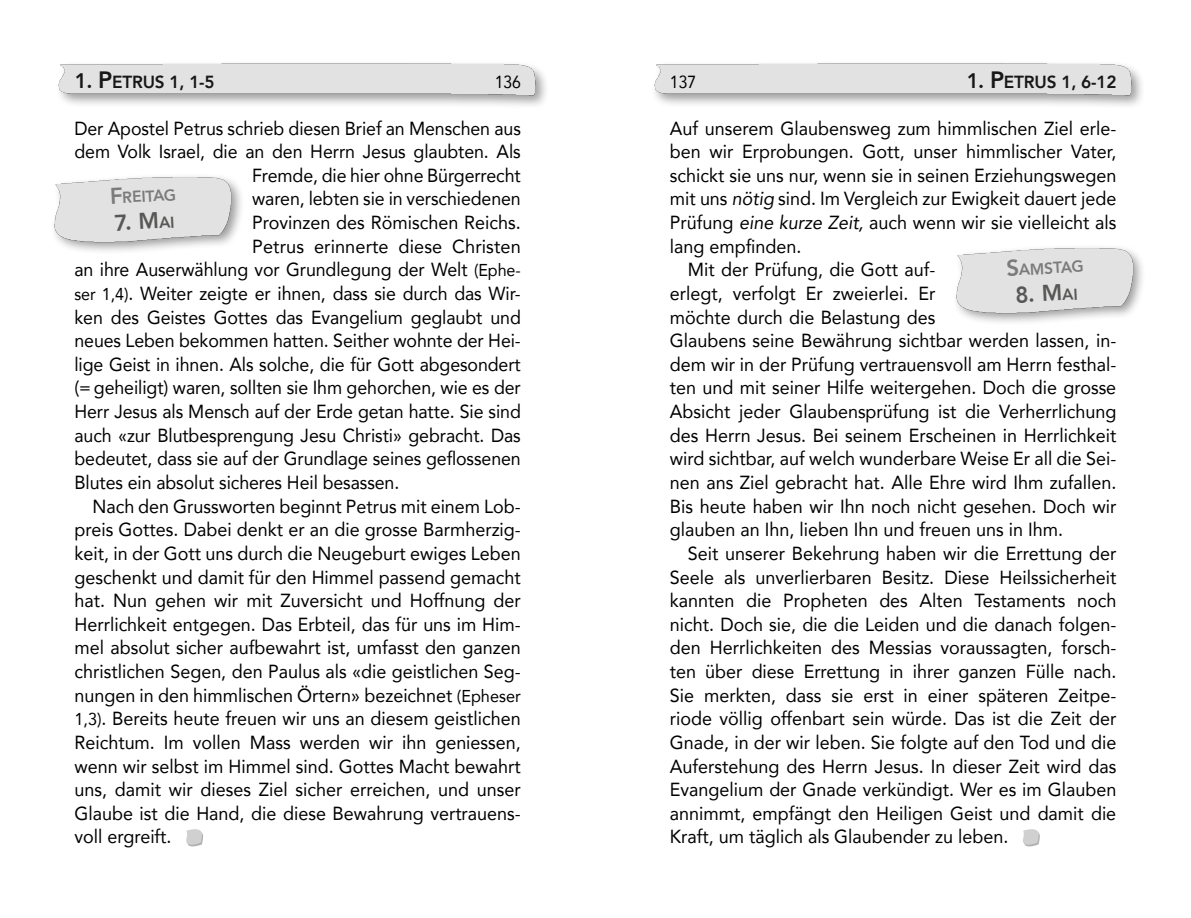
<style>
.page{position:relative;width:1191px;height:918px;background:#fff}
.page>*{position:absolute;margin:0;border:0;box-sizing:border-box;transform-origin:0 0}
.t1{font:87.5px "Textile";color:#d0d0d0}
.t2{font:800 22.75px "Avenir";color:#575756}
.t3{font:18.9px/23.6px "Avenir";color:#000;text-align:justify;scale:.95 1}
.t4{font:18.9px "Avenir";color:#000;scale:.94 1}
.t5{font:18.9px "Avenir";color:#000;scale:.96 1}
.t6{font:800 17.5px "Avenir";letter-spacing:-.01em;color:#000}
.t7{font:17.5px "Avenir";color:#000;scale:.9 1}
.t8{font:800 15.92px "Avenir";color:#7c7b7b}
.s1{font-size:21px}
.s2{font-size:23.62px}
.s3{font-style:italic}
.s4{font-size:17.15px}
.s5{font-size:22.75px}
.s6{font-size:15.92px}
</style>
<div class="page">
<div style="left:55px;top:60px;width:495px;height:50px;background:#000;opacity:.4"></div>
<img style="left:55px;top:61px;width:491px;height:38px">
<div style="left:651px;top:60px;width:494px;height:50px;background:#000;opacity:.4"></div>
<img style="left:651px;top:61px;width:490px;height:38px">
<div style="left:952px;top:244px;width:194px;height:82px;background:#000;opacity:.4"></div>
<img style="left:955px;top:244px;width:179px;height:71px">
<div style="left:51px;top:173px;width:193px;height:82px;background:#000;opacity:.4"></div>
<img style="left:53px;top:173px;width:179px;height:71px">
<p class="t6" style="left:74px;top:69px;width:142px"><span class="s1">1.</span> <span class="s2">P</span>ETRUS 1, 1-5</p>
<p class="t6" style="left:966px;top:69px;width:152px"><span class="s1">1.</span> <span class="s2">P</span>ETRUS 1, 6-12</p>
<p class="t3" style="left:670px;top:116px;width:471px">Auf unserem Glaubensweg zum himmlischen Ziel erle&shy;ben wir Erprobungen. Gott, unser himmlischer Vater, schickt sie uns nur, wenn sie in seinen Erziehungswegen mit uns <span class="s3">nötig</span> sind. Im Vergleich zur Ewigkeit dauert jede Prüfung <span class="s3">eine kurze Zeit,</span> auch wenn wir sie vielleicht als lang empfinden.</p>
<p class="t3" style="left:670px;top:257px;width:471px;text-align:left;text-indent:18px">Mit der Prüfung, die Gott auf-<br>erlegt, verfolgt Er zweierlei. Er<br>möchte durch die Belastung des<br>Glaubens seine Bewährung sichtbar werden lassen, in&shy;dem wir in der Prüfung vertrauensvoll am Herrn festhal&shy;ten und mit seiner Hilfe weitergehen. Doch die grosse Absicht jeder Glaubensprüfung ist die Verherrlichung des Herrn Jesus. Bei seinem Erscheinen in Herrlichkeit wird sichtbar, auf welch wunderbare Weise Er all die Sei&shy;nen ans Ziel gebracht hat. Alle Ehre wird Ihm zufallen.<br>Bis heute haben wir Ihn noch nicht gesehen. Doch wir glauben an Ihn, lieben Ihn und freuen uns in Ihm.</p>
<p class="t3" style="left:670px;top:541px;width:471px;text-indent:18px">Seit unserer Bekehrung haben wir die Errettung der Seele als unverlierbaren Besitz. Diese Heilssicherheit kannten die Propheten des Alten Testaments noch nicht. Doch sie, die die Leiden und die danach folgen&shy;den Herrlichkeiten des Messias voraussagten, forsch&shy;ten über diese Errettung in ihrer ganzen Fülle nach.<br>Sie merkten, dass sie erst in einer späteren Zeitpe&shy;riode völlig offenbart sein würde. Das ist die Zeit der Gnade, in der wir leben. Sie folgte auf den Tod und die Auferstehung des Herrn Jesus. In dieser Zeit wird das Evangelium der Gnade verkündigt. Wer es im Glauben annimmt, empfängt den Heiligen Geist und damit die Kraft, um täglich als Glaubender zu leben.</p>
<p class="t7" style="left:495px;top:68px;width:31px">136</p>
<p class="t7" style="left:670px;top:68px;width:31px">137</p>
<p class="t4" style="left:74px;top:113px;width:476px">Der Apostel Petrus schrieb diesen Brief an Menschen aus</p>
<p class="t4" style="left:74px;top:136px;width:476px">dem Volk Israel, die an den Herrn Jesus glaubten. Als</p>
<p class="t4" style="left:252px;top:160px;width:287px">Fremde, die hier ohne Bürgerrecht</p>
<p class="t4" style="left:252px;top:184px;width:287px">waren, lebten sie in verschiedenen</p>
<p class="t3" style="left:252px;top:210px;width:284px">Provinzen des Römischen Reichs.</p>
<p class="t5" style="left:252px;top:231px;width:281px">Petrus erinnerte diese Christen</p>
<p class="t4" style="left:74px;top:254px;width:476px">an ihre Auserwählung vor Grundlegung der Welt <span class="s4">(Ephe-</span></p>
<p class="t4" style="left:74px;top:278px;width:476px"><span class="s4">ser 1,4)</span>. Weiter zeigte er ihnen, dass sie durch das Wir-</p>
<p class="t4" style="left:74px;top:302px;width:476px">ken des Geistes Gottes das Evangelium geglaubt und</p>
<p class="t4" style="left:74px;top:325px;width:476px">neues Leben bekommen hatten. Seither wohnte der Hei-</p>
<p class="t4" style="left:74px;top:349px;width:476px">lige Geist in ihnen. Als solche, die für Gott abgesondert</p>
<p class="t4" style="left:74px;top:373px;width:476px">(= geheiligt) waren, sollten sie Ihm gehorchen, wie es der</p>
<p class="t4" style="left:74px;top:396px;width:476px">Herr Jesus als Mensch auf der Erde getan hatte. Sie sind</p>
<p class="t4" style="left:74px;top:420px;width:476px">auch «zur Blutbesprengung Jesu Christi» gebracht. Das</p>
<p class="t4" style="left:74px;top:443px;width:476px">bedeutet, dass sie auf der Grundlage seines geflossenen</p>
<p class="t4" style="left:74px;top:467px;width:347px">Blutes ein absolut sicheres Heil besassen.</p>
<p class="t3" style="left:74px;top:494px;width:471px;text-indent:18px">Nach den Grussworten beginnt Petrus mit einem Lob&shy;preis Gottes. Dabei denkt er an die grosse Barmherzig&shy;keit, in der Gott uns durch die Neugeburt ewiges Leben geschenkt und damit für den Himmel passend gemacht hat. Nun gehen wir mit Zuversicht und Hoffnung der Herrlichkeit entgegen. Das Erbteil, das für uns im Him&shy;mel absolut sicher aufbewahrt ist, umfasst den ganzen christlichen Segen, den Paulus als «die geistlichen Seg&shy;nungen in den himmlischen Örtern» bezeichnet <span class="s4">(Epheser 1,3)</span>. Bereits heute freuen wir uns an diesem geistlichen Reichtum. Im vollen Mass werden wir ihn geniessen, wenn wir selbst im Himmel sind. Gottes Macht bewahrt uns, damit wir dieses Ziel sicher erreichen, und unser Glaube ist die Hand, die diese Bewahrung vertrauens&shy;voll ergreift.</p>
<p class="t8" style="left:109px;top:186px;width:68px;rotate:-3deg"><span class="s5">F</span>reitag</p>
<p class="t2" style="left:113px;top:205px;width:62px;rotate:-3deg">7. M<span class="s6">ai</span></p>
<p class="t8" style="left:1006px;top:258px;width:79px;rotate:-3deg"><span class="s5">S</span>amstag</p>
<p class="t2" style="left:1014px;top:277px;width:64px;rotate:-3deg">8. M<span class="s6">ai</span></p>
<p class="t1" style="left:179px;top:746px;width:27px">.</p>
<p class="t1" style="left:1016px;top:746px;width:27px">.</p>
</div>
